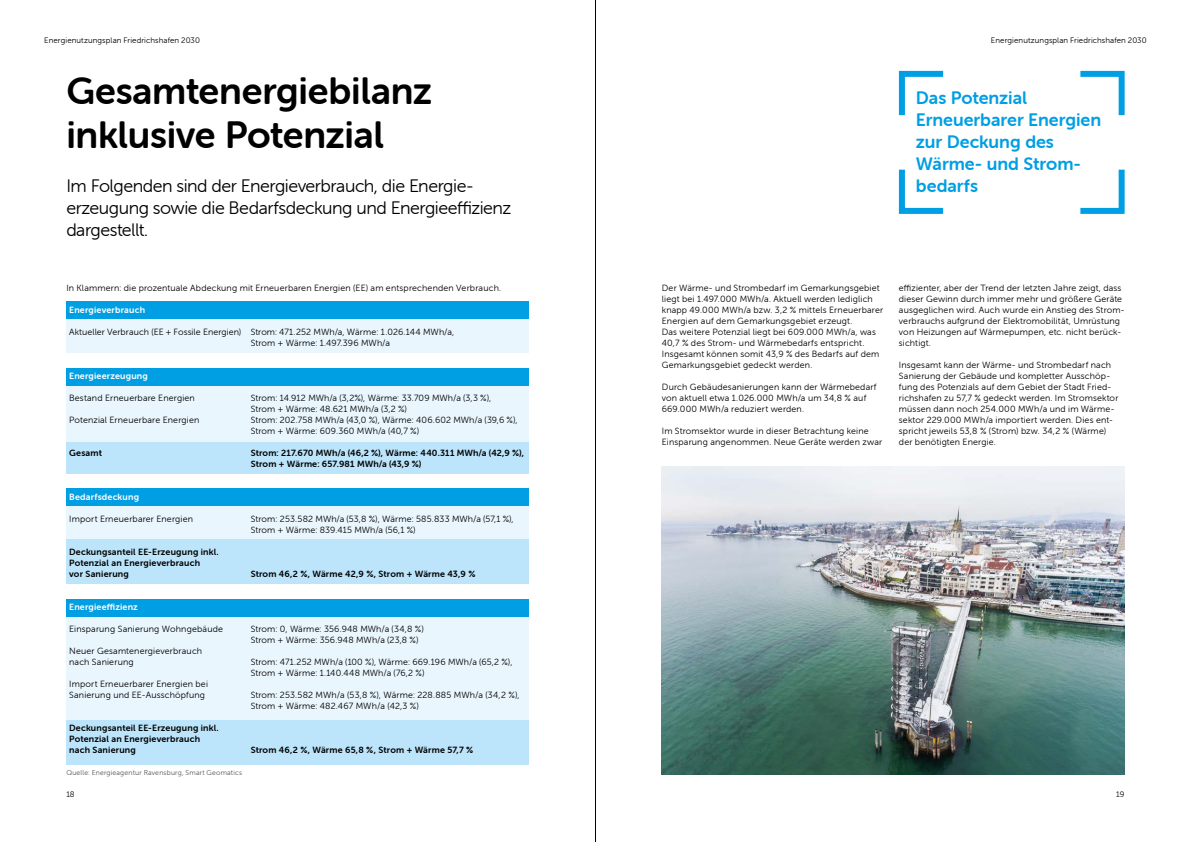
<style>
.page{position:relative;width:1191px;height:842px;background:#fff}
.page>*{position:absolute;margin:0;border:0;box-sizing:border-box;transform-origin:0 0}
.FRH_Kernbotschaft_38{font:38px/44px "Museo Sans Rounded 700";letter-spacing:-.005em;color:#000}
.FRH_Subheadline_18_2{font:18px/22px "Museo Sans Rounded 300";letter-spacing:-.025em;color:#000}
.FRH_Zitat{font:18px/22px "Museo Sans Rounded 700";color:#009ee3}
.FRH_Copytext_9_11{font:9px/11px "Museo Sans Rounded 300";letter-spacing:.02em;color:#000}
.FRH_Copytext_9_11-2{font:9px/11px "Museo Sans Rounded 700";letter-spacing:.02em;color:#000}
.FRH_Copytext{font:9px/11px "Museo Sans Rounded 300";letter-spacing:.01em;color:#000}
.FRH_Copytext_fett_9{font:9px "Museo Sans Rounded 700";letter-spacing:.02em;color:#fff}
.t1{font:8px "Museo Sans Rounded 300";letter-spacing:.01em;color:#000}
.FRH_Bildunterschrift{font:7px "Museo Sans Rounded 300";letter-spacing:.03em;color:#565655}
</style>
<div class="page">
<div style="left:66px;top:381px;width:463px;height:66px;background:#eaf6fe"></div>
<div style="left:66px;top:316px;width:463px;height:37px;background:#eaf6fe"></div>
<div style="left:66px;top:501px;width:463px;height:76px;background:#eaf6fe"></div>
<div style="left:66px;top:609px;width:463px;height:134px;background:#eaf6fe"></div>
<div style="left:66px;top:443px;width:463px;height:31px;background:#bce4fa"></div>
<div style="left:66px;top:539px;width:463px;height:45px;background:#bce4fa"></div>
<div style="left:66px;top:720px;width:463px;height:44px;background:#bce4fa"></div>
<div style="left:66px;top:302px;width:463px;height:17px;background:#009ee3"></div>
<div style="left:66px;top:368px;width:463px;height:17px;background:#009ee3"></div>
<div style="left:66px;top:489px;width:463px;height:17px;background:#009ee3"></div>
<div style="left:66px;top:599px;width:463px;height:17px;background:#009ee3"></div>
<hr style="left:595px;top:0;width:1px;height:842px;background:#000">
<svg style="left:898px;top:70px;width:46px;height:46px"></svg>
<svg style="left:898px;top:169px;width:46px;height:45px"></svg>
<svg style="left:1080px;top:169px;width:45px;height:45px"></svg>
<svg style="left:1080px;top:70px;width:45px;height:46px"></svg>
<img style="left:662px;top:467px;width:462px;height:308px">
<p class="t1" style="left:44px;top:35px;width:157px">Energienutzungsplan Friedrichshafen 2030</p>
<p class="t1" style="left:991px;top:35px;width:157px">Energienutzungsplan Friedrichshafen 2030</p>
<h1 class="FRH_Kernbotschaft_38" style="left:66px;top:69px;width:367px">Gesamtenergiebilanz inklusive Potenzial</h1>
<h2 class="FRH_Subheadline_18_2" style="left:66px;top:175px;width:446px">Im Folgenden sind der Energieverbrauch, die Energie&shy;erzeugung sowie die Bedarfsdeckung und Energieeffizienz dargestellt.</h2>
<p class="FRH_Zitat" style="left:916px;top:87px;width:187px">Das Potenzial<br>Erneuerbarer Energien zur Deckung des<br>Wärme- und Strom&shy;bedarfs</p>
<p class="FRH_Copytext" style="left:66px;top:282px;width:436px">In Klammern: die prozentuale Abdeckung mit Erneuerbaren Energien (EE) am entsprechenden Verbrauch.</p>
<h3 class="FRH_Copytext_fett_9" style="left:69px;top:305px;width:77px">Energieverbrauch</h3>
<p class="FRH_Copytext" style="left:251px;top:326px;width:205px;text-indent:-181px">Aktueller Verbrauch (EE + Fossile Energien) Strom: 471.252 MWh/a, Wärme: 1.026.144 MWh/a,<br>Strom + Wärme: 1.497.396 MWh/a</p>
<h3 class="FRH_Copytext_fett_9" style="left:69px;top:371px;width:80px">Energieerzeugung</h3>
<p class="FRH_Copytext_9_11" style="left:69px;top:392px;width:127px">Bestand Erneuerbare Energien</p>
<p class="FRH_Copytext_9_11" style="left:251px;top:392px;width:242px">Strom: 14.912 MWh/a (3,2%), Wärme: 33.709 MWh/a (3,3 %),<br>Strom + Wärme: 48.621 MWh/a (3,2 %)</p>
<p class="FRH_Copytext_9_11" style="left:69px;top:414px;width:132px">Potenzial Erneuerbare Energien</p>
<p class="FRH_Copytext_9_11" style="left:251px;top:414px;width:268px">Strom: 202.758 MWh/a (43,0 %), Wärme: 406.602 MWh/a (39,6 %),<br>Strom + Wärme: 609.360 MWh/a (40,7 %)</p>
<p class="FRH_Copytext_9_11-2" style="left:69px;top:447px;width:34px">Gesamt</p>
<p class="FRH_Copytext_9_11-2" style="left:251px;top:447px;width:275px">Strom: 217.670 MWh/a (46,2 %), Wärme: 440.311 MWh/a (42,9 %),<br>Strom + Wärme: 657.981 MWh/a (43,9 %)</p>
<h3 class="FRH_Copytext_fett_9" style="left:69px;top:492px;width:71px">Bedarfsdeckung</h3>
<p class="FRH_Copytext_9_11" style="left:69px;top:513px;width:125px">Import Erneuerbarer Energien</p>
<p class="FRH_Copytext_9_11" style="left:251px;top:513px;width:264px">Strom: 253.582 MWh/a (53,8 %), Wärme: 585.833 MWh/a (57,1 %),<br>Strom + Wärme: 839.415 MWh/a (56,1 %)</p>
<p class="FRH_Copytext_9_11-2" style="left:69px;top:546px;width:151px">Deckungsanteil EE-Erzeugung inkl.<br>Potenzial an Energieverbrauch<br>vor Sanierung</p>
<p class="FRH_Copytext_9_11-2" style="left:251px;top:568px;width:226px">Strom 46,2 %, Wärme 42,9 %, Strom + Wärme 43,9 %</p>
<h3 class="FRH_Copytext_fett_9" style="left:69px;top:602px;width:70px">Energieeffizienz</h3>
<p class="FRH_Copytext_9_11" style="left:69px;top:623px;width:155px">Einsparung Sanierung Wohngebäude</p>
<p class="FRH_Copytext_9_11" style="left:251px;top:623px;width:175px">Strom: 0, Wärme: 356.948 MWh/a (34,8 %)<br>Strom + Wärme: 356.948 MWh/a (23,8 %)</p>
<p class="FRH_Copytext_9_11" style="left:69px;top:645px;width:134px">Neuer Gesamtenergieverbrauch nach Sanierung</p>
<p class="FRH_Copytext_9_11" style="left:251px;top:656px;width:263px">Strom: 471.252 MWh/a (100 %), Wärme: 669.196 MWh/a (65,2 %),<br>Strom + Wärme: 1.140.448 MWh/a (76,2 %)</p>
<p class="FRH_Copytext_9_11" style="left:69px;top:678px;width:140px">Import Erneuerbarer Energien bei<br>Sanierung und EE-Ausschöpfung</p>
<p class="FRH_Copytext_9_11-2" style="left:69px;top:722px;width:151px">Deckungsanteil EE-Erzeugung inkl.<br>Potenzial an Energieverbrauch nach Sanierung</p>
<p class="FRH_Bildunterschrift" style="left:66px;top:768px;width:177px">Quelle: Energieagentur Ravensburg, Smart Geomatics</p>
<p class="FRH_Copytext_9_11" style="left:251px;top:689px;width:270px">Strom: 253.582 MWh/a (53,8 %), Wärme: 228.885 MWh/a (34,2 %),<br>Strom + Wärme: 482.467 MWh/a (42,3 %)</p>
<p class="FRH_Copytext_9_11-2" style="left:251px;top:744px;width:224px">Strom 46,2 %, Wärme 65,8 %, Strom + Wärme 57,7 %</p>
<p class="FRH_Copytext_9_11" style="left:662px;top:282px;width:223px">Der Wärme- und Strombedarf im Gemarkungsgebiet liegt bei 1.497.000 MWh/a. Aktuell werden lediglich knapp 49.000 MWh/a bzw. 3,2 % mittels Erneuerbarer Energien auf dem Gemarkungsgebiet erzeugt.</p>
<p class="FRH_Copytext_9_11" style="left:662px;top:326px;width:219px">Das weitere Potenzial liegt bei 609.000 MWh/a, was 40,7 % des Strom- und Wärmebedarfs entspricht.<br>Insgesamt können somit 43,9 % des Bedarfs auf dem Gemarkungsgebiet gedeckt werden.</p>
<p class="FRH_Copytext_9_11" style="left:662px;top:381px;width:216px">Durch Gebäudesanierungen kann der Wärmebedarf von aktuell etwa 1.026.000 MWh/a um 34,8 % auf<br>669.000 MWh/a reduziert werden.</p>
<p class="FRH_Copytext_9_11" style="left:662px;top:425px;width:222px">Im Stromsektor wurde in dieser Betrachtung keine<br>Einsparung angenommen. Neue Geräte werden zwar</p>
<p class="FRH_Copytext_9_11" style="left:899px;top:282px;width:227px">effizienter, aber der Trend der letzten Jahre zeigt, dass dieser Gewinn durch immer mehr und größere Geräte ausgeglichen wird. Auch wurde ein Anstieg des Strom&shy;verbrauchs aufgrund der Elektromobilität, Umrüstung von Heizungen auf Wärmepumpen, etc. nicht berück&shy;sichtigt.</p>
<p class="FRH_Copytext_9_11" style="left:899px;top:359px;width:221px">Insgesamt kann der Wärme- und Strombedarf nach Sanierung der Gebäude und kompletter Ausschöp&shy;fung des Potenzials auf dem Gebiet der Stadt Fried&shy;richshafen zu 57,7 % gedeckt werden. Im Stromsektor müssen dann noch 254.000 MWh/a und im Wärme&shy;sektor 229.000 MWh/a importiert werden. Dies ent&shy;spricht jeweils 53,8 % (Strom) bzw. 34,2 % (Wärme) der benötigten Energie.</p>
<p class="t1" style="left:66px;top:790px;width:10px">18</p>
<p class="t1" style="left:1116px;top:790px;width:10px">19</p>
</div>
